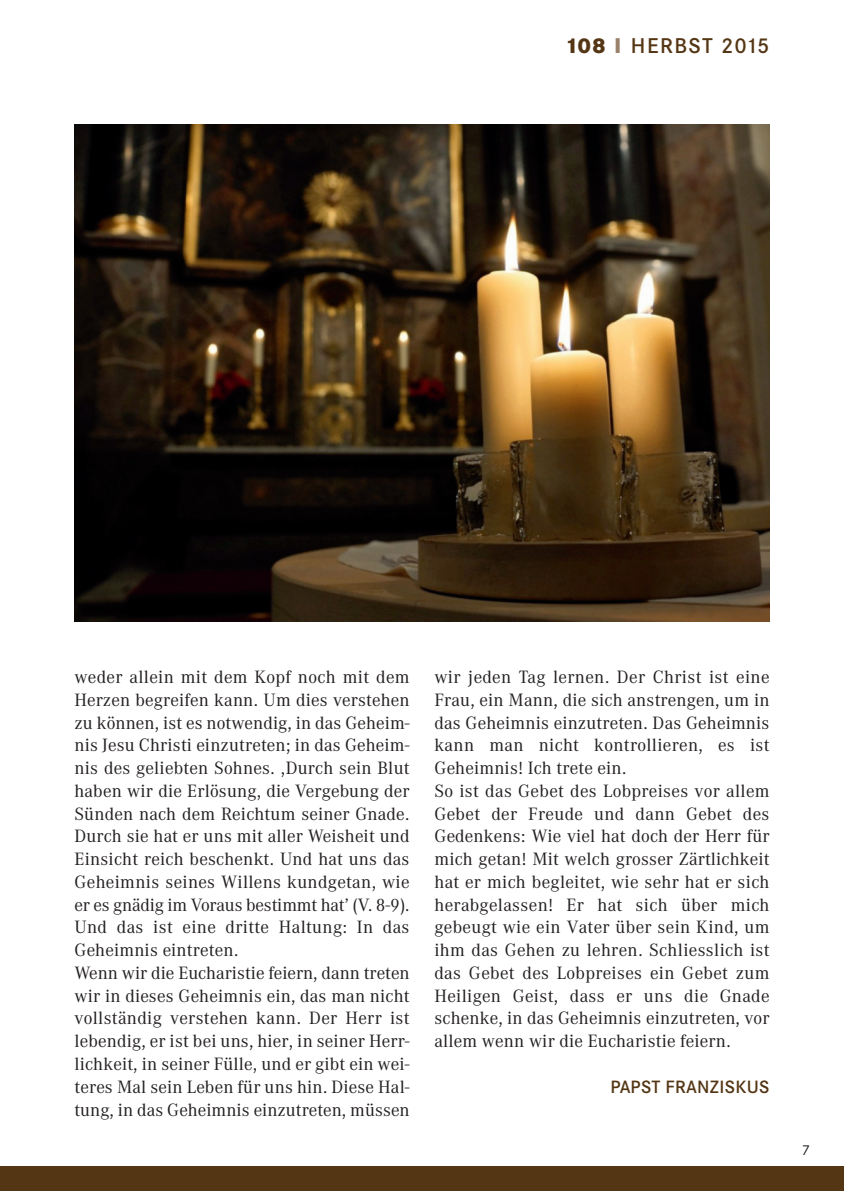
<style>
.page{position:relative;width:844px;height:1191px;background:#fff}
.page>*{position:absolute;margin:0;border:0;box-sizing:border-box;transform-origin:0 0}
.t1{font:500 21px "Corporate SBQ";letter-spacing:.06em;color:#543614}
.t2{font:17.5px/22.8px "Corporate ABQ";letter-spacing:.01em;color:#231f20}
.t3{font:500 17.5px "Corporate SBQ";letter-spacing:.02em;color:#543614}
.t4{font:14px "Corporate SBQ";color:#231f20}
.s1{font-weight:800}
.s2{font-weight:800;color:#998269}
</style>
<div class="page">
<div style="left:0;top:1166px;width:843px;height:25px;background:#543614"></div>
<img style="left:74px;top:124px;width:695px;height:497px">
<p class="t1" style="left:565px;top:34px;width:206px"><span class="s1">108</span> <span class="s2">I</span> HERBST 2015</p>
<p class="t2" style="left:74px;top:665px;width:336px">weder allein mit dem Kopf noch mit dem Herzen begreifen kann. Um dies verstehen zu können, ist es notwendig, in das Geheim&shy;nis Jesu Christi einzutreten; in das Geheim&shy;nis des geliebten Sohnes. ‚Durch sein Blut haben wir die Erlösung, die Vergebung der Sünden nach dem Reichtum seiner Gnade.<br>Durch sie hat er uns mit aller Weisheit und Einsicht reich beschenkt. Und hat uns das Geheimnis seines Willens kundgetan, wie er es gnädig im Voraus bestimmt hat’ (V. 8-9).<br>Und das ist eine dritte Haltung: In das Geheimnis eintreten.<br>Wenn wir die Eucharistie feiern, dann treten wir in dieses Geheimnis ein, das man nicht vollständig verstehen kann. Der Herr ist lebendig, er ist bei uns, hier, in seiner Herr&shy;lichkeit, in seiner Fülle, und er gibt ein wei&shy;teres Mal sein Leben für uns hin. Diese Hal&shy;tung, in das Geheimnis einzutreten, müssen</p>
<p class="t2" style="left:434px;top:665px;width:336px">wir jeden Tag lernen. Der Christ ist eine Frau, ein Mann, die sich anstrengen, um in das Geheimnis einzutreten. Das Geheimnis kann man nicht kontrollieren, es ist Geheimnis! Ich trete ein.<br>So ist das Gebet des Lobpreises vor allem Gebet der Freude und dann Gebet des Gedenkens: Wie viel hat doch der Herr für mich getan! Mit welch grosser Zärtlichkeit hat er mich begleitet, wie sehr hat er sich herabgelassen! Er hat sich über mich gebeugt wie ein Vater über sein Kind, um ihm das Gehen zu lehren. Schliesslich ist das Gebet des Lobpreises ein Gebet zum Heiligen Geist, dass er uns die Gnade schenke, in das Geheimnis einzutreten, vor allem wenn wir die Eucharistie feiern.</p>
<p class="t3" style="left:610px;top:1076px;width:160px">PAPST FRANZISKUS</p>
<p class="t4" style="left:801px;top:1142px;width:9px">7</p>
</div>
